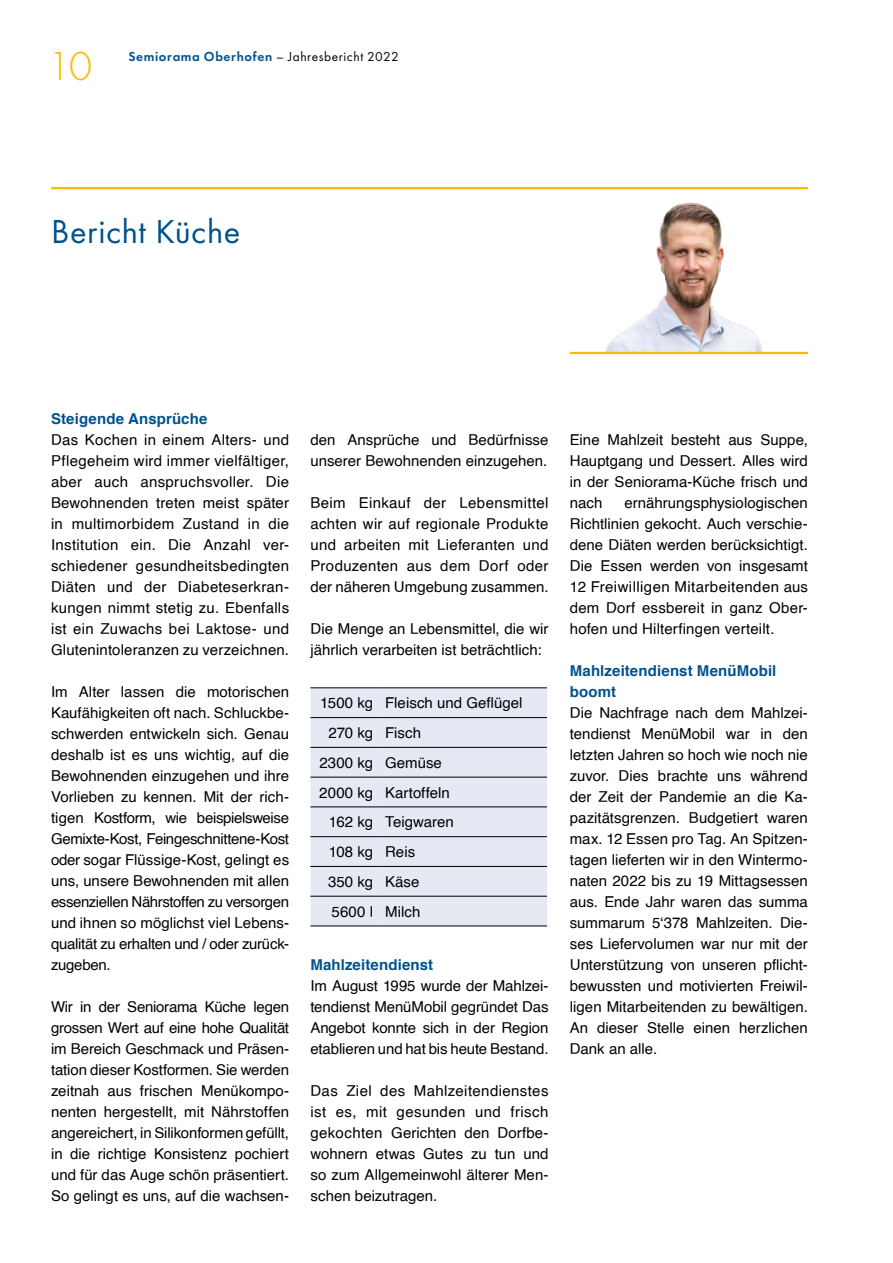
<style>
.page{position:relative;width:893px;height:1263px;background:#fff}
.page>*{position:absolute;margin:0;border:0;box-sizing:border-box;transform-origin:0 0}
.t1{font:300 42px "Futura PT";color:#fbba00}
.t2{font:34.5px "Futura PT";letter-spacing:.015em;color:#00528d}
.t3{font:15px/21px "Helvetica";color:#000;text-align:justify}
.t4{font:700 15px/21px "Helvetica";letter-spacing:.005em;color:#00528d}
.t5{font:600 13.5px "Futura PT";letter-spacing:.045em;color:#00528d}
.s1{font-weight:400;color:#000}
</style>
<div class="page">
<hr style="left:51px;top:187px;width:757px;height:2px;background:#fbba00">
<img style="left:583px;top:202px;width:185px;height:150px">
<hr style="left:570px;top:352px;width:238px;height:2px;background:#fbba00">
<div style="left:310px;top:688px;width:237px;height:238px;background:#e4e9f4"></div>
<hr style="left:310px;top:687px;width:69px;height:1px;background:#000">
<hr style="left:379px;top:687px;width:168px;height:1px;background:#000">
<hr style="left:310px;top:717px;width:69px;height:1px;background:#000">
<hr style="left:379px;top:717px;width:168px;height:1px;background:#000">
<hr style="left:310px;top:747px;width:69px;height:1px;background:#000">
<hr style="left:379px;top:747px;width:168px;height:1px;background:#000">
<hr style="left:310px;top:777px;width:69px;height:1px;background:#000">
<hr style="left:379px;top:777px;width:168px;height:1px;background:#000">
<hr style="left:310px;top:807px;width:69px;height:1px;background:#000">
<hr style="left:379px;top:807px;width:168px;height:1px;background:#000">
<hr style="left:310px;top:836px;width:69px;height:1px;background:#000">
<hr style="left:379px;top:836px;width:168px;height:1px;background:#000">
<hr style="left:310px;top:866px;width:69px;height:1px;background:#000">
<hr style="left:379px;top:866px;width:168px;height:1px;background:#000">
<hr style="left:310px;top:896px;width:69px;height:1px;background:#000">
<hr style="left:379px;top:896px;width:168px;height:1px;background:#000">
<hr style="left:310px;top:926px;width:69px;height:1px;background:#000">
<hr style="left:379px;top:926px;width:168px;height:1px;background:#000">
<h1 class="t1" style="left:48px;top:42px;width:46px">10</h1>
<p class="t5" style="left:128px;top:48px;width:272px">Semiorama Oberhofen <span class="s1">– Jahresbericht 2022</span></p>
<h2 class="t2" style="left:51px;top:211px;width:191px">Bericht Küche</h2>
<p class="t4" style="left:51px;top:408px;width:158px">Steigende Ansprüche</p>
<p class="t3" style="left:51px;top:429px;width:240px">Das Kochen in einem Alters- und Pflegeheim wird immer vielfältiger, aber auch anspruchsvoller. Die Bewohnenden treten meist später in multimorbidem Zustand in die Institution ein. Die Anzahl ver&shy;schiedener gesundheitsbedingten Diäten und der Diabeteserkran&shy;kungen nimmt stetig zu. Ebenfalls ist ein Zuwachs bei Laktose- und Glutenintoleranzen zu verzeichnen.</p>
<p class="t3" style="left:51px;top:681px;width:240px">Im Alter lassen die motorischen Kaufähigkeiten oft nach. Schluckbe&shy;schwerden entwickeln sich. Genau deshalb ist es uns wichtig, auf die Bewohnenden einzugehen und ihre Vorlieben zu kennen. Mit der rich&shy;tigen Kostform, wie beispielsweise Gemixte-Kost, Feingeschnittene-Kost oder sogar Flüssige-Kost, gelingt es uns, unsere Bewohnenden mit allen essenziellen Nährstoffen zu versorgen und ihnen so möglichst viel Lebens&shy;qualität zu erhalten und / oder zurück&shy;zugeben.</p>
<p class="t3" style="left:51px;top:996px;width:240px">Wir in der Seniorama Küche legen grossen Wert auf eine hohe Qualität im Bereich Geschmack und Präsen&shy;tation dieser Kostformen. Sie werden zeitnah aus frischen Menükompo&shy;nenten hergestellt, mit Nährstoffen angereichert, in Silikonformen gefüllt, in die richtige Konsistenz pochiert und für das Auge schön präsentiert.<br>So gelingt es uns, auf die wachsen-</p>
<p class="t3" style="left:310px;top:429px;width:240px">den Ansprüche und Bedürfnisse unserer Bewohnenden einzugehen.</p>
<p class="t3" style="left:310px;top:492px;width:240px">Beim Einkauf der Lebensmittel achten wir auf regionale Produkte und arbeiten mit Lieferanten und Produzenten aus dem Dorf oder der näheren Umgebung zusammen.</p>
<p class="t3" style="left:310px;top:618px;width:240px">Die Menge an Lebensmittel, die wir jährlich verarbeiten ist beträchtlich:</p>
<p class="t3" style="left:320px;top:693px;width:204px">1500 kg Fleisch und Geflügel</p>
<p class="t3" style="left:328px;top:723px;width:94px">270 kg Fisch</p>
<p class="t3" style="left:319px;top:752px;width:124px">2300 kg Gemüse</p>
<p class="t3" style="left:319px;top:782px;width:132px">2000 kg Kartoffeln</p>
<p class="t3" style="left:329px;top:812px;width:126px">162 kg Teigwaren</p>
<p class="t3" style="left:329px;top:842px;width:88px">108 kg Reis</p>
<p class="t3" style="left:328px;top:872px;width:93px">350 kg Käse</p>
<p class="t3" style="left:332px;top:901px;width:90px">5600 l Milch</p>
<p class="t4" style="left:310px;top:954px;width:124px">Mahlzeitendienst</p>
<p class="t3" style="left:310px;top:976px;width:240px">Im August 1995 wurde der Mahlzei&shy;tendienst MenüMobil gegründet Das Angebot konnte sich in der Region etablieren und hat bis heute Bestand.</p>
<p class="t3" style="left:310px;top:1081px;width:240px">Das Ziel des Mahlzeitendienstes ist es, mit gesunden und frisch gekochten Gerichten den Dorfbe&shy;wohnern etwas Gutes zu tun und so zum Allgemeinwohl älterer Men&shy;schen beizutragen.</p>
<p class="t3" style="left:570px;top:429px;width:240px">Eine Mahlzeit besteht aus Suppe, Hauptgang und Dessert. Alles wird in der Seniorama-Küche frisch und nach</p>
<p class="t3" style="left:570px;top:492px;width:240px;text-indent:55px">ernährungsphysiologischen Richtlinien gekocht. Auch verschie&shy;dene Diäten werden berücksichtigt.<br>Die Essen werden von insgesamt 12 Freiwilligen Mitarbeitenden aus dem Dorf essbereit in ganz Ober&shy;hofen und Hilterfingen verteilt.</p>
<p class="t4" style="left:570px;top:660px;width:208px">Mahlzeitendienst MenüMobil boomt</p>
<p class="t3" style="left:570px;top:702px;width:240px">Die Nachfrage nach dem Mahlzei&shy;tendienst MenüMobil war in den letzten Jahren so hoch wie noch nie zuvor. Dies brachte uns während der Zeit der Pandemie an die Ka&shy;pazitätsgrenzen. Budgetiert waren max. 12 Essen pro Tag. An Spitzen&shy;tagen lieferten wir in den Wintermo&shy;naten 2022 bis zu 19 Mittagsessen aus. Ende Jahr waren das summa summarum 5‘378 Mahlzeiten. Die&shy;ses Liefervolumen war nur mit der Unterstützung von unseren pflicht&shy;bewussten und motivierten Freiwil&shy;ligen Mitarbeitenden zu bewältigen.<br>An dieser Stelle einen herzlichen Dank an alle.</p>
</div>
